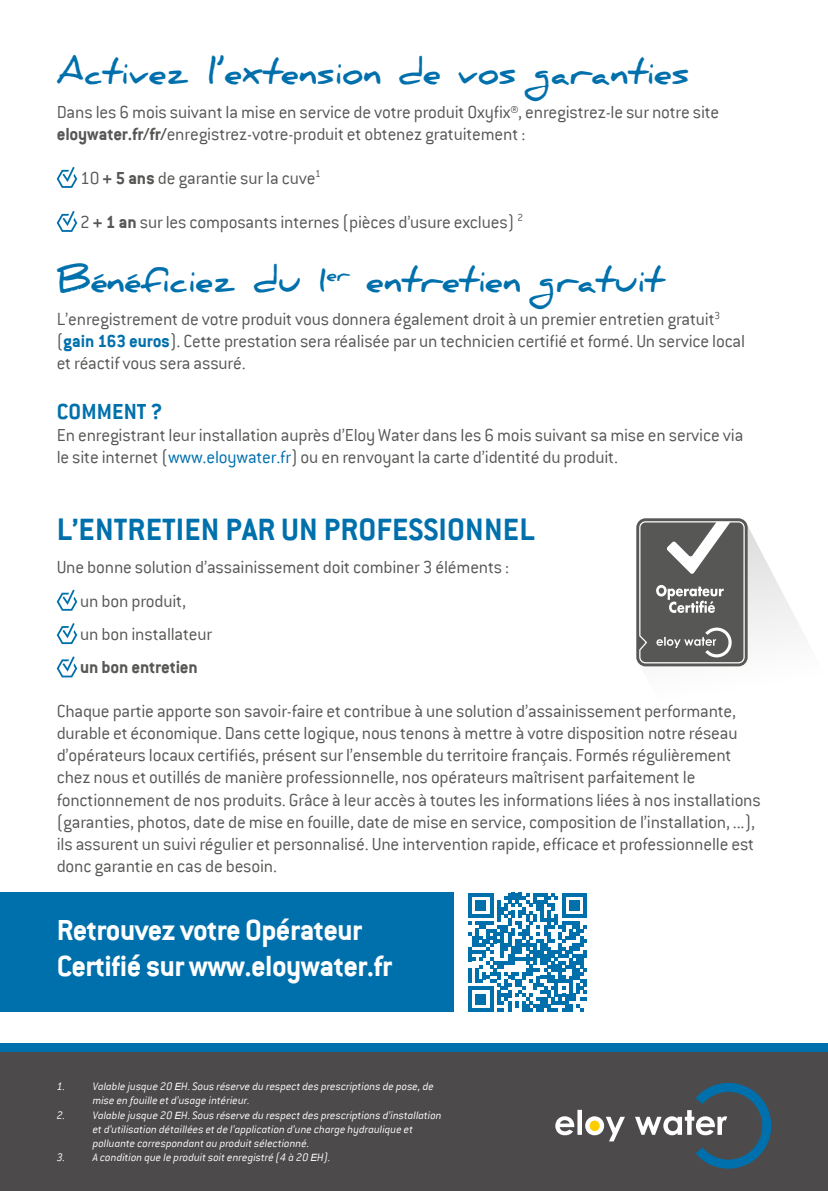
<style>
.page{position:relative;width:828px;height:1191px;background:#fff}
.page>*{position:absolute;margin:0;border:0;box-sizing:border-box;transform-origin:0 0}
.t1{font:700 34px "Daniel";color:#0070ac}
.t2{font:700 34px "Conduit ITC";letter-spacing:.005em;color:#0070ac}
.t3{font:700 32px/36px "Conduit ITC";letter-spacing:-.02em;color:#fff}
.t4{font:700 24px "Conduit ITC";letter-spacing:.005em;color:#0070ac}
.t5{font:300 19.2px/22px "Conduit ITC";letter-spacing:-.01em;color:#575756}
.t6{font:700 19.2px "Conduit ITC";letter-spacing:-.01em;color:#575756}
.t7{font:italic 300 12px/14px "Conduit ITC";color:#fff}
.s1{font-weight:700}
.s2{font-weight:700;color:#0070ac}
.s3{color:#0070ac}
.s4{font-family:"Arial";font-weight:400;font-size:10px}
</style>
<div class="page">
<div style="left:0;top:1048px;width:828px;height:143px;background:#4c4a4b"></div>
<div style="left:0;top:1042px;width:828px;height:9px;background:#0070ac"></div>
<svg style="left:555px;top:1083px;width:216px;height:85px"></svg>
<svg style="left:57px;top:167px;width:20px;height:21px"></svg>
<svg style="left:57px;top:211px;width:20px;height:21px"></svg>
<svg style="left:57px;top:589px;width:20px;height:21px"></svg>
<svg style="left:57px;top:623px;width:20px;height:21px"></svg>
<svg style="left:57px;top:656px;width:20px;height:21px"></svg>
<svg style="left:637px;top:522px;width:164px;height:145px"></svg>
<div style="left:636px;top:518px;width:111px;height:148px;background:#575756;border-radius:9px"></div>
<svg style="left:638px;top:520px;width:107px;height:144px"></svg>
<svg style="left:468px;top:892px;width:119px;height:119px"></svg>
<div style="left:0;top:892px;width:454px;height:119px;background:#0070ac"></div>
<h1 class="t1" style="left:57px;top:53px;width:634px">Activez l’extension de vos garanties</h1>
<p class="t5" style="left:57px;top:101px;width:664px">Dans les 6 mois suivant la mise en service de votre produit Oxyfix®, enregistrez-le sur notre site <span class="s1">eloywater.fr/fr/</span>enregistrez-votre-produit et obtenez gratuitement :</p>
<p class="t5" style="left:80px;top:167px;width:242px">10 <span class="s1">+ 5 ans</span> de garantie sur la cuve<sup>1</sup></p>
<p class="t5" style="left:80px;top:211px;width:444px">2 <span class="s1">+ 1 an</span> sur les composants internes (pièces d’usure exclues) <sup>2</sup></p>
<h1 class="t1" style="left:57px;top:260px;width:608px">Bénéficiez du 1<sup>er</sup> entretien gratuit</h1>
<p class="t5" style="left:57px;top:308px;width:690px">L’enregistrement de votre produit vous donnera également droit à un premier entretien gratuit<sup>3 </sup>(<span class="s2">gain 163 euros</span>). Cette prestation sera réalisée par un technicien certifié et formé. Un service local et réactif vous sera assuré.</p>
<p class="t4" style="left:57px;top:398px;width:107px">COMMENT ?</p>
<p class="t5" style="left:57px;top:424px;width:688px">En enregistrant leur installation auprès d’Eloy Water dans les 6 mois suivant sa mise en service via le site internet (<span class="s3">www.eloywater.fr</span>) ou en renvoyant la carte d’identité du produit.</p>
<h1 class="t2" style="left:57px;top:509px;width:479px">L’ENTRETIEN PAR UN PROFESSIONNEL</h1>
<p class="t5" style="left:80px;top:551px;width:430px;line-height:33.4px;text-indent:-24px">Une bonne solution d’assainissement doit combiner 3 éléments : un bon produit,<br>un bon installateur</p>
<p class="t6" style="left:80px;top:656px;width:119px">un bon entretien</p>
<p class="t5" style="left:57px;top:700px;width:705px">Chaque partie apporte son savoir-faire et contribue à une solution d’assainissement performante, durable et économique. Dans cette logique, nous tenons à mettre à votre disposition notre réseau d’opérateurs locaux certifiés, présent sur l’ensemble du territoire français. Formés régulièrement chez nous et outillés de manière professionnelle, nos opérateurs maîtrisent parfaitement le fonctionnement de nos produits. Grâce à leur accès à toutes les informations liées à nos installations (garanties, photos, date de mise en fouille, date de mise en service, composition de l’installation, ...), ils assurent un suivi régulier et personnalisé. Une intervention rapide, efficace et professionnelle est donc garantie en cas de besoin.</p>
<h2 class="t3" style="left:57px;top:911px;width:337px">Retrouvez votre Opérateur<br>Certifié sur www.eloywater.fr</h2>
<p class="t7" style="left:93px;top:1079px;width:343px;text-indent:-36px">1. Valable jusque 20 <span class="s4">E</span>H. Sous réserve du respect des prescriptions de pose, de mise en fouille et d’usage intérieur.</p>
<p class="t7" style="left:93px;top:1107px;width:351px;text-indent:-36px">2. Valable jusque 20 <span class="s4">E</span>H. Sous réserve du respect des prescriptions d’installation et d’utilisation détaillées et de l’application d’une charge hydraulique et polluante correspondant au produit sélectionné.</p>
<p class="t7" style="left:57px;top:1149px;width:275px">3. A condition que le produit soit enregistré (4 à 20 <span class="s4">E</span>H).</p>
</div>
